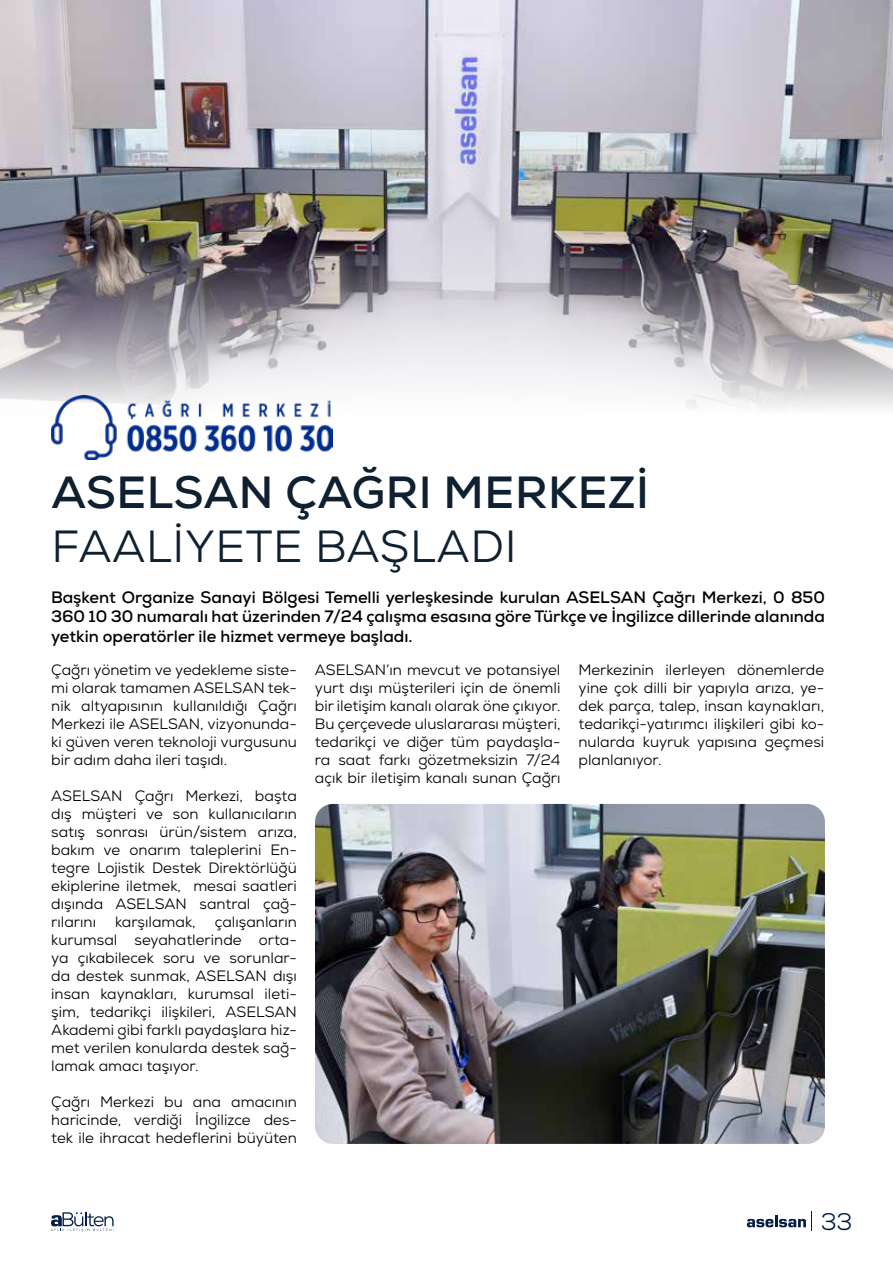
<style>
.page{position:relative;width:893px;height:1263px;background:#fff}
.page>*{position:absolute;margin:0;border:0;box-sizing:border-box;transform-origin:0 0}
.t1{font:700 45px "Nexa";letter-spacing:.015em;color:#0f2030}
.t2{font:45px "Nexa";letter-spacing:.015em;color:#0f2030}
.t3{font:24px "Nexa";color:#041d47}
.t4{font:700 16.5px/19.8px "Nexa";color:#000;text-align:justify}
.t5{font:15px/18px "Nexa";color:#000;text-align:justify}
</style>
<div class="page">
<img style="left:0;top:0;width:893px;height:449px">
<img style="left:315px;top:804px;width:510px;height:340px">
<img style="left:51px;top:395px;width:281px;height:64px">
<svg style="left:747px;top:1215px;width:59px;height:12px"></svg>
<svg style="left:51px;top:1212px;width:63px;height:20px"></svg>
<h1 class="t1" style="left:52px;top:464px;width:599px">ASELSAN ÇAĞRI MERKEZI</h1>
<h1 class="t2" style="left:52px;top:518px;width:467px">FAALIYETE BAŞLADI</h1>
<p class="t4" style="left:51px;top:587px;width:775px">Başkent Organize Sanayi Bölgesi Temelli yerleşkesinde kurulan ASELSAN Çağrı Merkezi, 0 850<br>360 10 30 numaralı hat üzerinden 7/24 çalışma esasına göre Türkçe ve İ ngilizce dillerinde alanında yetkin operatörler ile hizmet vermeye başladı.</p>
<p class="t5" style="left:51px;top:661px;width:247px">Çağrı yönetim ve yedekleme siste&shy;mi olarak tamamen ASELSAN tek&shy;nik altyapısının kullanıldığı Çağrı Merkezi ile ASELSAN, vizyonunda&shy;ki güven veren teknoloji vurgusunu bir adım daha ileri taşıdı.</p>
<p class="t5" style="left:51px;top:787px;width:247px">ASELSAN Çağrı Merkezi, başta dış müşteri ve son kullanıcıların satış sonrası ürün/sistem arıza, bakım ve onarım taleplerini En&shy;tegre Lojistik Destek Direktörlüğü ekiplerine iletmek, mesai saatleri dışında ASELSAN santral çağ&shy;rılarını</p>
<p class="t5" style="left:51px;top:913px;width:247px;text-indent:164px">çalışanların kurumsal seyahatlerinde orta&shy;ya çıkabilecek soru ve sorunlar&shy;da destek sunmak, ASELSAN dışı insan kaynakları, kurumsal ileti&shy;şim, tedarikçi ilişkileri, ASELSAN Akademi gibi farklı paydaşlara hiz&shy;met verilen konularda destek sağ&shy;lamak amacı taşıyor.</p>
<p class="t5" style="left:51px;top:1093px;width:247px">Çağrı Merkezi bu ana amacının haricinde, verdiği İngilizce des&shy;tek ile ihracat hedeflerini büyüten</p>
<p class="t5" style="left:115px;top:913px;width:82px">karşılamak,</p>
<p class="t5" style="left:315px;top:661px;width:247px">ASELSAN’ın mevcut ve potansiyel yurt dışı müşterileri için de önemli bir iletişim kanalı olarak öne çıkıyor.<br>Bu çerçevede uluslararası müşteri, tedarikçi ve diğer tüm paydaşla&shy;ra saat farkı gözetmeksizin 7/24 açık bir iletişim kanalı sunan Çağrı</p>
<p class="t5" style="left:578px;top:661px;width:247px">Merkezinin ilerleyen dönemlerde yine çok dilli bir yapıyla arıza, ye&shy;dek parça, talep, insan kaynakları, tedarikçi-yatırımcı ilişkileri gibi ko&shy;nularda kuyruk yapısına geçmesi planlanıyor.</p>
<h2 class="t3" style="left:821px;top:1206px;width:33px">33</h2>
</div>
